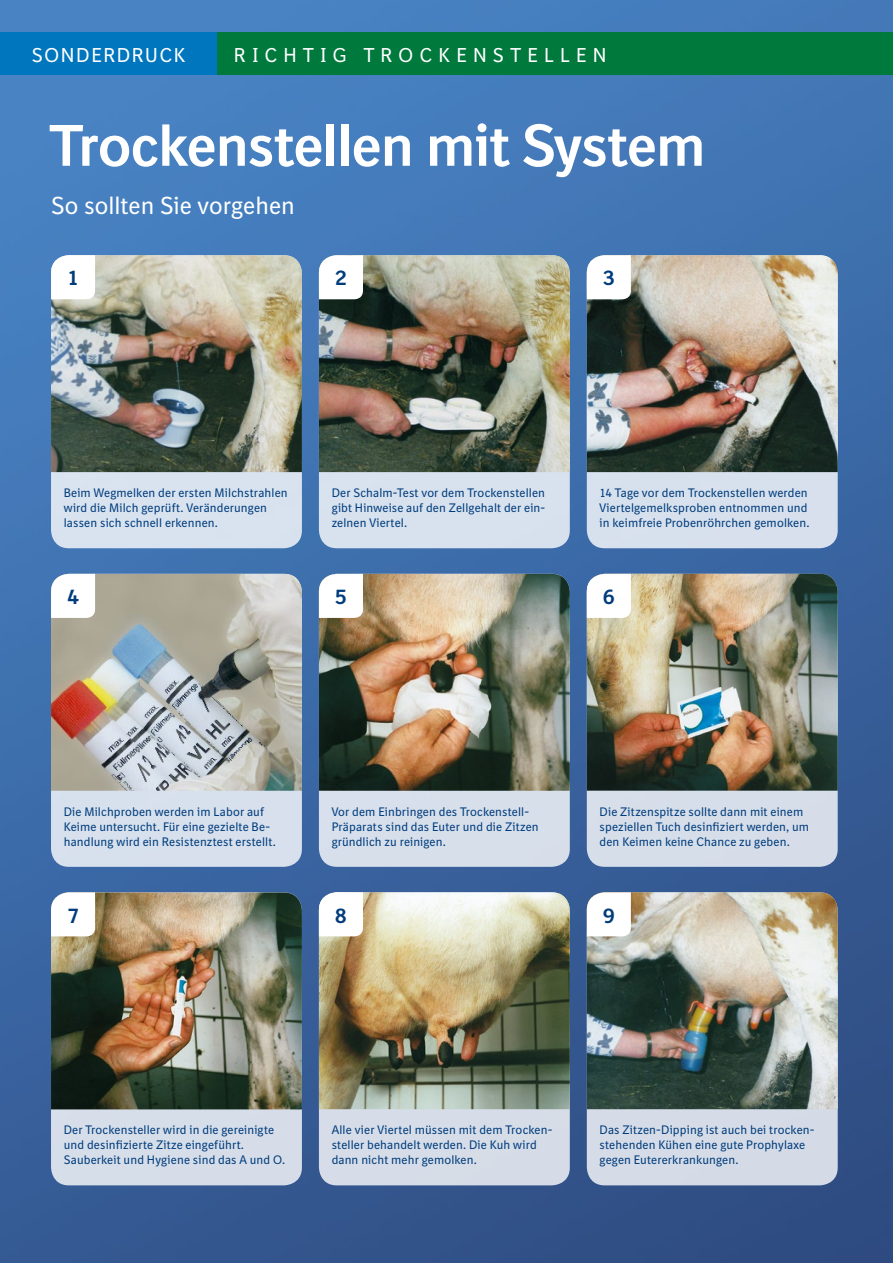
<style>
.page{position:relative;width:893px;height:1263px;background:#fff}
.page>*{position:absolute;margin:0;border:0;box-sizing:border-box;transform-origin:0 0}
.t1{font:700 57px "BI Sans NEXT";letter-spacing:-.005em;color:#fff}
.t2{font:24px "BI Sans NEXT";color:#fff}
.t3{font:700 21px "BI Sans NEXT";color:#003c7c}
.t4{font:19.5px "BI Sans NEXT";color:#fff}
.t5{font:12px/15px "BI Sans NEXT";letter-spacing:.01em;color:#003c7c}
</style>
<div class="page">
<img style="left:0;top:0;width:893px;height:1263px">
<div style="left:217px;top:33px;width:676px;height:42px;background:#00793d"></div>
<div style="left:0;top:33px;width:217px;height:42px;background:#0076be"></div>
<div style="left:51px;top:892px;width:251px;height:293px;background:#d6dee9;border-radius:18px"></div>
<div style="left:319px;top:892px;width:251px;height:293px;background:#d6dde8;border-radius:18px"></div>
<div style="left:587px;top:892px;width:251px;height:293px;background:#d5dce7;border-radius:18px"></div>
<img style="left:51px;top:892px;width:251px;height:217px">
<img style="left:319px;top:892px;width:251px;height:217px">
<img style="left:587px;top:892px;width:251px;height:217px">
<div style="left:51px;top:892px;width:44px;height:44px;background:#fff"></div>
<div style="left:319px;top:892px;width:44px;height:44px;background:#fff"></div>
<div style="left:51px;top:255px;width:251px;height:293px;background:#d9e3f0;border-radius:18px"></div>
<div style="left:319px;top:255px;width:251px;height:293px;background:#d8e2ee;border-radius:18px"></div>
<div style="left:587px;top:255px;width:251px;height:293px;background:#d7e0ed;border-radius:18px"></div>
<img style="left:51px;top:255px;width:251px;height:217px">
<img style="left:319px;top:255px;width:251px;height:217px">
<img style="left:587px;top:255px;width:251px;height:217px">
<div style="left:51px;top:255px;width:44px;height:44px;background:#fff"></div>
<div style="left:319px;top:255px;width:44px;height:44px;background:#fff"></div>
<svg style="left:587px;top:255px;width:44px;height:44px;background:#f6f8fa"></svg>
<div style="left:51px;top:574px;width:251px;height:293px;background:#d7e0ed;border-radius:18px"></div>
<div style="left:319px;top:574px;width:251px;height:293px;background:#d7dfeb;border-radius:18px"></div>
<div style="left:587px;top:574px;width:251px;height:293px;background:#d6dee9;border-radius:18px"></div>
<img style="left:51px;top:574px;width:251px;height:217px">
<img style="left:319px;top:574px;width:251px;height:217px">
<img style="left:587px;top:574px;width:251px;height:217px">
<div style="left:51px;top:574px;width:44px;height:44px;background:#fff"></div>
<div style="left:319px;top:574px;width:44px;height:44px;background:#fff"></div>
<div style="left:587px;top:574px;width:44px;height:44px;background:#fff"></div>
<svg style="left:587px;top:892px;width:44px;height:44px;background:#f7f8f9"></svg>
<h3 class="t4" style="left:32px;top:43px;width:28px">Sonderdr</h3>
<h3 class="t4" style="left:145px;top:43px;width:28px">uck</h3>
<h3 class="t4" style="left:234px;top:43px;width:35px">R ichtig</h3>
<h3 class="t4" style="left:364px;top:43px;width:19px">trockenstellen</h3>
<h1 class="t1" style="left:51px;top:112px;width:656px">Trockenstellen mit System</h1>
<h2 class="t2" style="left:51px;top:191px;width:245px">So sollten Sie vorgehen</h2>
<h3 class="t3" style="left:67px;top:266px;width:13px">1</h3>
<h3 class="t3" style="left:335px;top:266px;width:13px">2</h3>
<h3 class="t3" style="left:603px;top:266px;width:13px">3</h3>
<p class="t5" style="left:332px;top:485px;width:215px;text-align:justify">Der Schalm-Test vor dem Trockenstellen gibt Hinweise auf den Zellgehalt der ein&shy;zelnen Viertel.</p>
<p class="t5" style="left:64px;top:485px;width:225px">Beim Wegmelken der ersten Milchstrahlen wird die Milch geprüft. Veränderungen lassen sich schnell erkennen.</p>
<p class="t5" style="left:600px;top:485px;width:211px">14 Tage vor dem Trockenstellen werden<br>Viertelgemelksproben entnommen und in keimfreie Probenröhrchen gemolken.</p>
<h3 class="t3" style="left:67px;top:584px;width:13px">4</h3>
<h3 class="t3" style="left:335px;top:584px;width:13px">5</h3>
<h3 class="t3" style="left:603px;top:584px;width:13px">6</h3>
<p class="t5" style="left:64px;top:804px;width:214px">Die Milchproben werden im Labor auf<br>Keime untersucht. Für eine gezielte Be&shy;handlung wird ein Resistenztest erstellt.</p>
<p class="t5" style="left:600px;top:804px;width:211px">Die Zitzenspitze sollte dann mit einem speziellen Tuch desinfiziert werden, um den Keimen keine Chance zu geben.</p>
<p class="t5" style="left:332px;top:804px;width:209px">Vor dem Einbringen des Trockenstell-<br>Präparats sind das Euter und die Zitzen gründlich zu reinigen.</p>
<h3 class="t3" style="left:67px;top:903px;width:13px">7</h3>
<h3 class="t3" style="left:335px;top:903px;width:13px">8</h3>
<h3 class="t3" style="left:603px;top:903px;width:13px">9</h3>
<p class="t5" style="left:64px;top:1122px;width:223px">Der Trockensteller wird in die gereinigte und desinfizierte Zitze eingeführt.<br>Sauberkeit und Hygiene sind das A und O.</p>
<p class="t5" style="left:600px;top:1122px;width:217px">Das Zitzen-Dipping ist auch bei trocken&shy;stehenden Kühen eine gute Prophylaxe gegen Eutererkrankungen.</p>
<p class="t5" style="left:332px;top:1122px;width:222px">Alle vier Viertel müssen mit dem Trocken&shy;steller behandelt werden. Die Kuh wird dann nicht mehr gemolken.</p>
</div>
